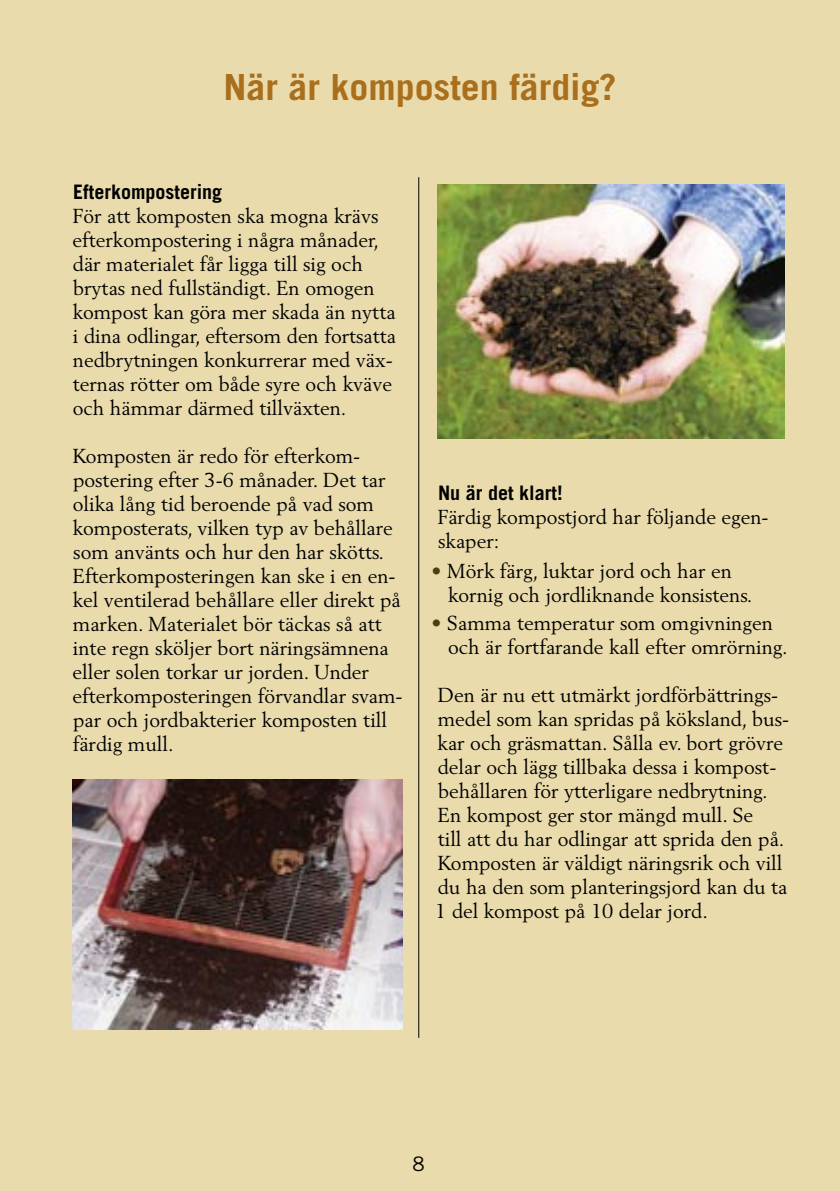
<style>
.page{position:relative;width:840px;height:1191px;background:#fff}
.page>*{position:absolute;margin:0;border:0;box-sizing:border-box;transform-origin:0 0}
.t1{font:700 36px "Trade Gothic LT";color:#a96f1c;scale:1.05 1}
.t2{font:20px/24px "Berling LT";color:#000}
.heading_3{font:700 20px "Trade Gothic LT";color:#000}
.heading_7{font:700 20px "Trade Gothic LT";color:#000}
.t3{font:20px "Trade Gothic LT";color:#000}
.s1{color:#553c0b}
</style>
<div class="page">
<div style="left:0;top:0;width:839px;height:1191px;background:#eadbad"></div>
<img style="left:437px;top:184px;width:347px;height:254px">
<hr style="left:418px;top:177px;width:1px;height:860px;background:#000">
<img style="left:72px;top:779px;width:331px;height:250px">
<p class="t1" style="left:223px;top:65px;width:375px">När är komposten färdig?</p>
<p class="heading_3" style="left:73px;top:179px;width:150px">Efterkompostering</p>
<p class="t2" style="left:73px;top:203px;width:325px">För att komposten ska mogna krävs efterkompostering i några månader, där materialet får ligga till sig och brytas ned fullständigt. En omogen kompost kan göra mer skada än nytta i dina odlingar, eftersom den fortsatta nedbrytningen konkurrerar med väx&shy;ternas rötter om både syre och kväve och hämmar därmed tillväxten.</p>
<p class="t2" style="left:73px;top:443px;width:331px">Komposten är redo för efterkom&shy;postering efter 3-6 månader. Det tar olika lång tid beroende på vad som komposterats, vilken typ av behållare som använts och hur den har skötts.<br>Efterkomposteringen kan ske i en en&shy;kel ventilerad behållare eller direkt på marken. Materialet bör täckas så att inte regn sköljer bort näringsämnena eller solen torkar ur jorden. Under efterkomposteringen förvandlar svam&shy;par och jordbakterier komposten till färdig mull.</p>
<p class="heading_7" style="left:438px;top:481px;width:126px">Nu är det klart!</p>
<p class="t2" style="left:437px;top:505px;width:332px">Färdig kompostjord har följande egen&shy;skaper:</p>
<p class="t2" style="left:431px;top:559px;width:302px"><span class="s1">•</span> Mörk färg, luktar jord och har en</p>
<p class="t2" style="left:448px;top:583px;width:305px">kornig och jordliknande konsistens.</p>
<p class="t2" style="left:431px;top:611px;width:343px"><span class="s1">•</span> Samma temperatur som omgivningen</p>
<p class="t2" style="left:448px;top:635px;width:341px">och är fortfarande kall efter omrörning.</p>
<p class="t2" style="left:435px;top:683px;width:355px">Den är nu ett utmärkt jordförbättrings&shy;medel som kan spridas på köksland, bus&shy;kar och gräsmattan. Sålla ev. bort grövre delar och lägg tillbaka dessa i kompost&shy;behållaren för ytterligare nedbrytning.<br>En kompost ger stor mängd mull. Se<br>till att du har odlingar att sprida den på.<br>Komposten är väldigt näringsrik och vill du ha den som planteringsjord kan du ta 1 del kompost på 10 delar jord.</p>
<p class="t3" style="left:410px;top:1146px;width:14px">8</p>
<p class="t3" style="left:412px;top:1151px;width:14px">8</p>
</div>
